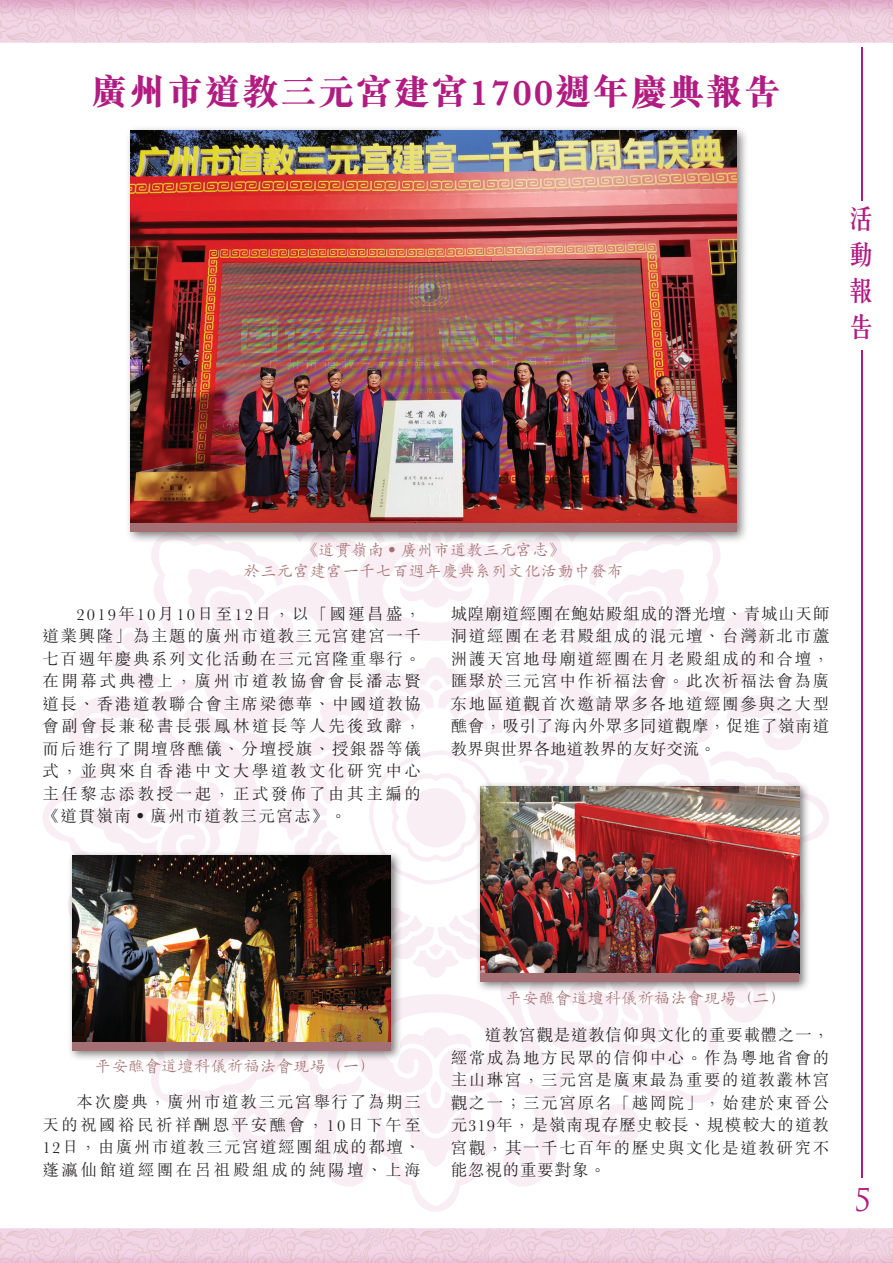
<style>
.page{position:relative;width:893px;height:1263px;background:#fff}
.page>*{position:absolute;margin:0;border:0;box-sizing:border-box;transform-origin:0 0}
.t1{font:800 36px "M Sung HK";letter-spacing:.05em;color:#b11c82}
.t2{font:30px "Helios S Si";color:#b11c82}
.t3{font:500 27px/36px "C Song 3 HK";color:#b11c82;text-align:justify}
.t4{font:300 16.5px/22.5px "M Sung HK";letter-spacing:.09em;color:#231f20;text-align:justify}
.t5{font:500 16.5px "M Kai HK";color:#a47073}
</style>
<div class="page">
<svg style="left:43px;top:544px;width:786px;height:668px"></svg>
<img style="left:0;top:0;width:893px;height:42px">
<img style="left:0;top:1229px;width:893px;height:34px">
<div style="left:125px;top:125px;width:625px;height:419px;background:#231f20;opacity:.6"></div>
<img style="left:131px;top:131px;width:606px;height:392px">
<div style="left:131px;top:523px;width:606px;height:9px;background:#a47073"></div>
<div style="left:67px;top:850px;width:335px;height:211px;background:#231f20;opacity:.6"></div>
<img style="left:73px;top:855px;width:318px;height:187px">
<div style="left:73px;top:1042px;width:318px;height:8px;background:#a47073"></div>
<div style="left:476px;top:781px;width:334px;height:212px;background:#231f20;opacity:.6"></div>
<img style="left:481px;top:786px;width:318px;height:187px">
<div style="left:481px;top:973px;width:318px;height:8px;background:#a47073"></div>
<hr style="left:862px;top:351px;width:1px;height:827px;background:#b11c82">
<hr style="left:862px;top:47px;width:1px;height:154px;background:#b11c82">
<p class="t1" style="left:92px;top:74px;width:690px">廣州市道教三元宮建宮1700週年慶典報告</p>
<p class="t3" style="left:848px;top:201px;width:28px">活動報告</p>
<p class="t5" style="left:302px;top:538px;width:265px">《道貫嶺南•廣州市道教三元宮志》</p>
<p class="t5" style="left:244px;top:559px;width:381px">於三元宮建宮一千七百週年慶典系列文化活動中發布</p>
<p class="t4" style="left:43px;top:601px;width:380px;text-indent:34px">2019年10月10日至12日，以「國運昌盛，道業興隆」為主題的廣州市道教三元宮建宮一千七百週年慶典系列文化活動在三元宮隆重舉行。在開幕式典禮上，廣州市道教協會會長潘志賢道長、香港道教聯合會主席梁德華、中國道教協會副會長兼秘書長張鳳林道長等人先後致辭，而后進行了開壇啓醮儀、分壇授旗、授銀器等儀式，並與來自香港中文大學道教文化研究中心主任黎志添教授一起，正式發佈了由其主編的《道貫嶺南•廣州市道教三元宮志》。</p>
<p class="t4" style="left:451px;top:601px;width:380px">城隍廟道經團在鮑姑殿組成的潛光壇、青城山天師洞道經團在老君殿組成的混元壇、台灣新北市蘆洲護天宮地母廟道經團在月老殿組成的和合壇，匯聚於三元宮中作祈福法會。此次祈福法會為廣东地區道觀首次邀請眾多各地道經團參與之大型醮會，吸引了海內外眾多同道觀摩，促進了嶺南道教界與世界各地道教界的友好交流。</p>
<p class="t5" style="left:95px;top:1054px;width:282px">平安醮會道壇科儀祈福法會現場（一）</p>
<p class="t4" style="left:43px;top:1090px;width:380px;text-indent:34px">本次慶典，廣州市道教三元宮舉行了為期三天的祝國裕民祈祥酬恩平安醮會，10日下午至12日，由廣州市道教三元宮道經團組成的都壇、蓬瀛仙館道經團在呂祖殿組成的純陽壇、上海</p>
<p class="t5" style="left:506px;top:986px;width:282px">平安醮會道壇科儀祈福法會現場（二）</p>
<p class="t4" style="left:451px;top:1023px;width:380px;text-indent:34px">道教宮觀是道教信仰與文化的重要載體之一，經常成為地方民眾的信仰中心。作為粵地省會的主山琳宮，三元宮是廣東最為重要的道教叢林宮觀之一；三元宮原名「越岡院」，始建於東晉公元319年，是嶺南現存歷史較長、規模較大的道教宮觀，其一千七百年的歷史與文化是道教研究不能忽視的重要對象。</p>
<p class="t2" style="left:854px;top:1182px;width:19px">5</p>
</div>
